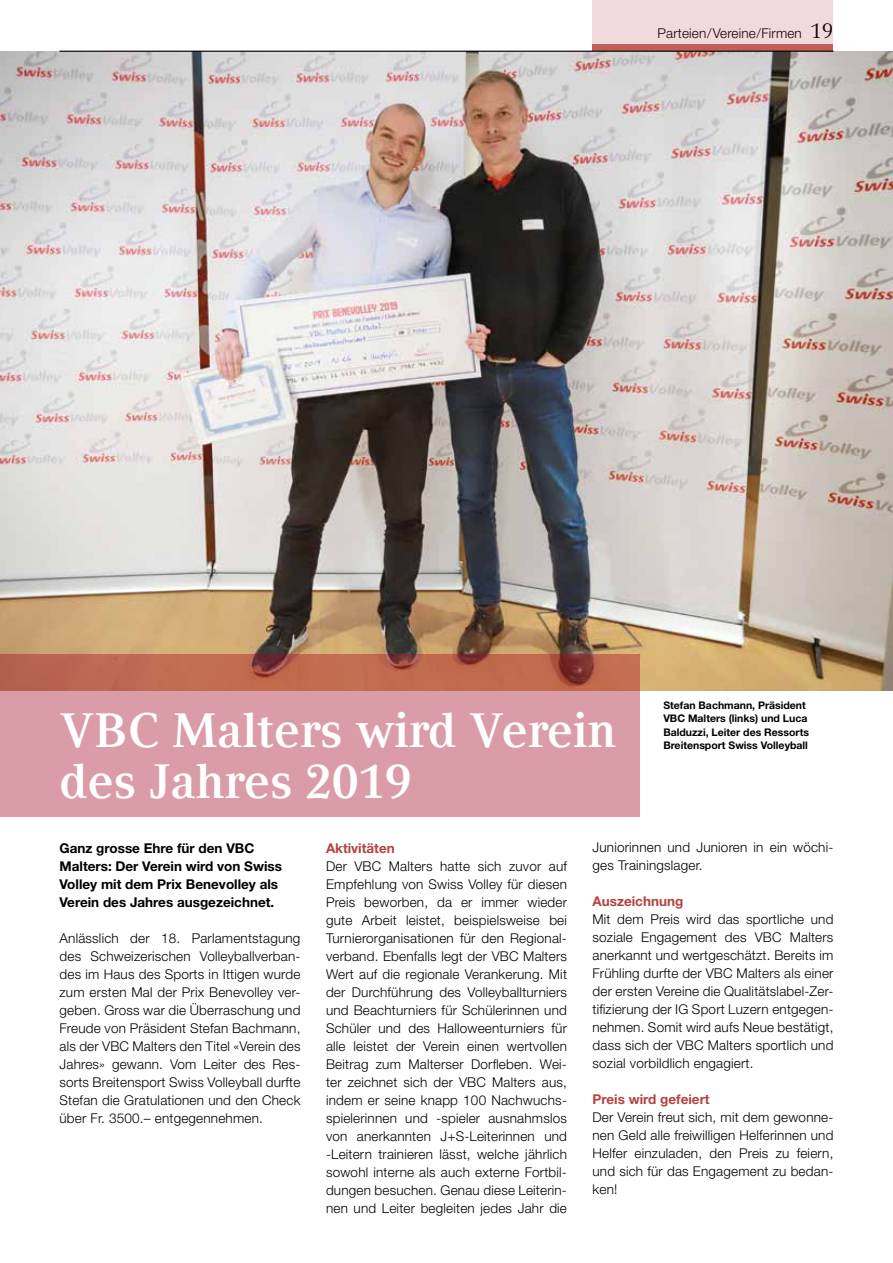
<style>
.page{position:relative;width:893px;height:1263px;background:#fff}
.page>*{position:absolute;margin:0;border:0;box-sizing:border-box;transform-origin:0 0}
.t1{font:700 48px/51px "Compatil Text LT Com";letter-spacing:.005em;color:#fff}
.t2{font:300 13.5px/18px "Helvetica Neue LT Std";letter-spacing:.015em;color:#000;text-align:justify}
.t3{font:700 13.5px/18px "Helvetica Neue LT Std";color:#000}
.t4{font:700 13.5px "Helvetica Neue LT Std";color:#b4423e}
.t5{font:700 10.5px/13.5px "Helvetica Neue LT Std";color:#000}
.s1{font-family:"Compatil Text LT Com";font-weight:400;font-size:21px}
</style>
<div class="page">
<div style="left:592px;top:0;width:241px;height:51px;background:#f1dade"></div>
<div style="left:592px;top:45px;width:241px;height:6px;background:#c16156"></div>
<img style="left:0;top:52px;width:893px;height:639px">
<svg style="left:0;top:655px;width:639px;height:162px;background:#d29093"></svg>
<hr style="left:60px;top:51px;width:773px;height:1px;background:#000">
<p class="t2" style="left:657px;top:24px;width:177px">Parteien/Vereine/Firmen <span class="s1">19</span></p>
<h1 class="t1" style="left:60px;top:705px;width:558px">VBC Malters wird Verein des Jahres 2019</h1>
<p class="t5" style="left:663px;top:698px;width:147px">Stefan Bachmann, Präsident<br>VBC Malters (links) und Luca<br>Balduzzi, Leiter des Ressorts<br>Breitensport Swiss Volleyball</p>
<p class="t3" style="left:60px;top:838px;width:224px">Ganz grosse Ehre für den VBC<br>Malters: Der Verein wird von Swiss<br>Volley mit dem Prix Benevolley als<br>Verein des Jahres ausgezeichnet.</p>
<p class="t2" style="left:60px;top:928px;width:242px">Anlässlich der 18. Parlamentstagung des Schweizerischen Volleyballverban&shy;des im Haus des Sports in Ittigen wurde zum ersten Mal der Prix Benevolley ver&shy;geben. Gross war die Überraschung und Freude von Präsident Stefan Bachmann, als der VBC Malters den Titel «Verein des Jahres» gewann. Vom Leiter des Res&shy;sorts Breitensport Swiss Volleyball durfte Stefan die Gratulationen und den Check über Fr. 3500.– entgegennehmen.</p>
<p class="t4" style="left:326px;top:839px;width:70px">Aktivitäten</p>
<p class="t2" style="left:326px;top:856px;width:242px">Der VBC Malters hatte sich zuvor auf Empfehlung von Swiss Volley für diesen Preis beworben, da er immer wieder gute Arbeit leistet, beispielsweise bei Turnierorganisationen für den Regional&shy;verband. Ebenfalls legt der VBC Malters Wert auf die regionale Verankerung. Mit der Durchführung des Volleyballturniers und Beachturniers für Schülerinnen und Schüler und des Halloweenturniers für alle leistet der Verein einen wertvollen Beitrag zum Malterser Dorfleben. Wei&shy;ter zeichnet sich der VBC Malters aus, indem er seine knapp 100 Nachwuchs&shy;spielerinnen und -spieler ausnahmslos von anerkannten J+S-Leiterinnen und -Leitern trainieren lässt, welche jährlich sowohl interne als auch externe Fortbil&shy;dungen besuchen. Genau diese Leiterin&shy;nen und Leiter begleiten jedes Jahr die</p>
<p class="t2" style="left:592px;top:838px;width:242px">Juniorinnen und Junioren in ein wöchi&shy;ges Trainingslager.</p>
<p class="t4" style="left:592px;top:893px;width:92px">Auszeichnung</p>
<p class="t2" style="left:592px;top:910px;width:242px">Mit dem Preis wird das sportliche und soziale Engagement des VBC Malters anerkannt und wertgeschätzt. Bereits im Frühling durfte der VBC Malters als einer der ersten Vereine die Qualitätslabel-Zer&shy;tifizierung der IG Sport Luzern entgegen&shy;nehmen. Somit wird aufs Neue bestätigt, dass sich der VBC Malters sportlich und sozial vorbildlich engagiert.</p>
<p class="t4" style="left:592px;top:1091px;width:119px">Preis wird gefeiert</p>
<p class="t2" style="left:592px;top:1108px;width:242px">Der Verein freut sich, mit dem gewonne&shy;nen Geld alle freiwilligen Helferinnen und Helfer einzuladen, den Preis zu feiern, und sich für das Engagement zu bedan&shy;ken!</p>
</div>
